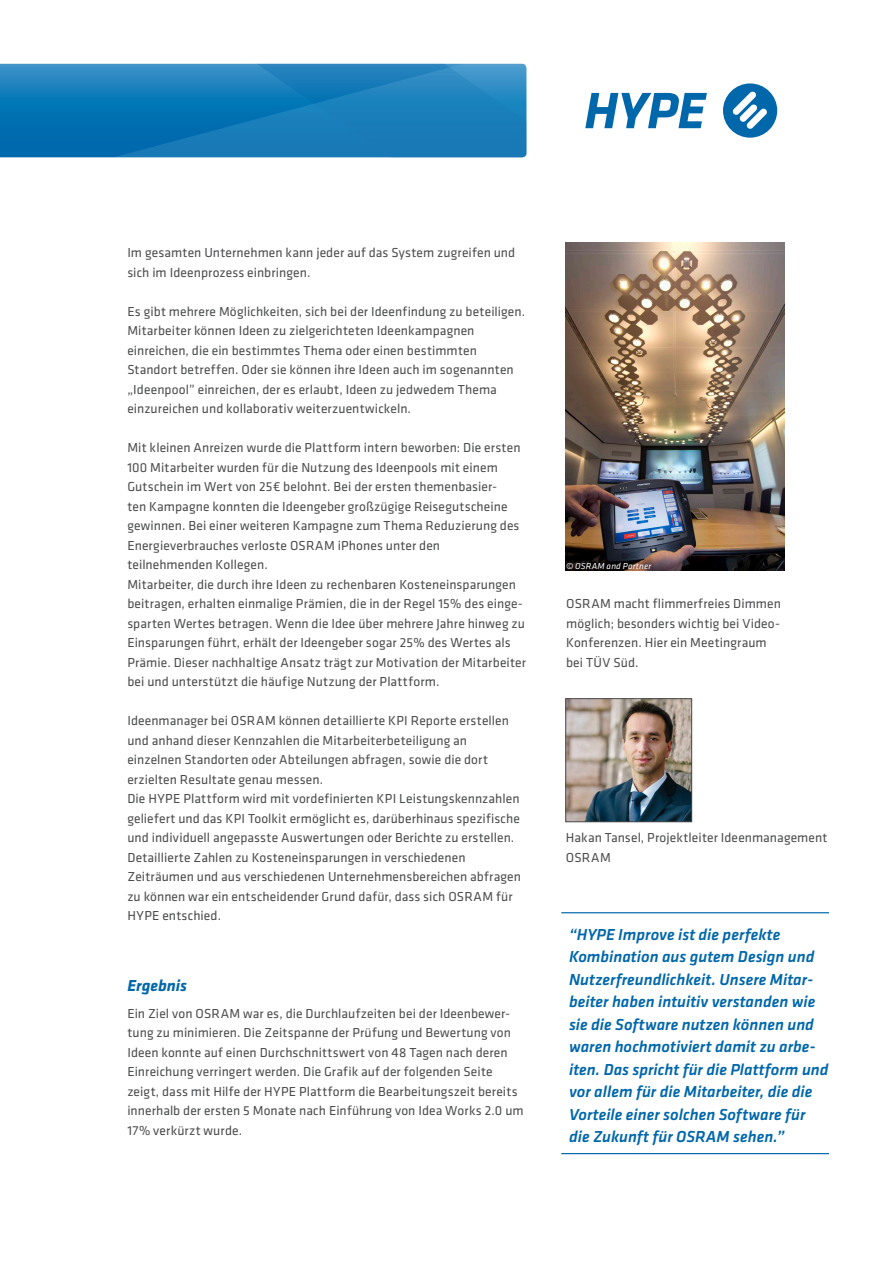
<style>
.page{position:relative;width:893px;height:1263px;background:#fff}
.page>*{position:absolute;margin:0;border:0;box-sizing:border-box;transform-origin:0 0}
.QUOTE{font:italic 500 16.5px/22.5px "Klavika";color:#0067aa}
.TXT{font:italic 700 16.5px "Klavika";color:#0067aa}
.TXT-2{font:13.5px/19.5px "Klavika";letter-spacing:.005em;color:#4b4c4d}
.TXT_Photo_descriptio{font:13.5px/19.5px "Klavika";letter-spacing:.005em;color:#4b4c4d}
.TXT-3{font:italic 9px "Klavika";letter-spacing:.015em;color:#fff}
</style>
<div class="page">
<svg style="left:0;top:64px;width:114px;height:93px;background:#0d76b6"></svg>
<svg style="left:585px;top:83px;width:192px;height:55px"></svg>
<svg style="left:114px;top:64px;width:412px;height:93px;background:#197dba"></svg>
<img style="left:566px;top:243px;width:218px;height:328px">
<img style="left:568px;top:700px;width:122px;height:120px">
<div style="left:566px;top:698px;width:126px;height:124px;border:1px solid #4b4c4d"></div>
<hr style="left:561px;top:912px;width:268px;height:1px;background:#0067aa">
<hr style="left:561px;top:1153px;width:268px;height:1px;background:#0067aa">
<p class="TXT-2" style="left:127px;top:242px;width:389px">Im gesamten Unternehmen kann jeder auf das System zugreifen und sich im Ideenprozess einbringen.</p>
<p class="TXT-2" style="left:127px;top:301px;width:399px">Es gibt mehrere Möglichkeiten, sich bei der Ideenfindung zu beteiligen.<br>Mitarbeiter können Ideen zu zielgerichteten Ideenkampagnen einreichen, die ein bestimmtes Thema oder einen bestimmten Standort betreffen. Oder sie können ihre Ideen auch im sogenannten „Ideenpool” einreichen, der es erlaubt, Ideen zu jedwedem Thema einzureichen und kollaborativ weiterzuentwickeln.</p>
<p class="TXT-2" style="left:127px;top:437px;width:395px">Mit kleinen Anreizen wurde die Plattform intern beworben: Die ersten 100 Mitarbeiter wurden für die Nutzung des Ideenpools mit einem Gutschein im Wert von 25€ belohnt. Bei der ersten themenbasier-<br>ten Kampagne konnten die Ideengeber großzügige Reisegutscheine gewinnen. Bei einer weiteren Kampagne zum Thema Reduzierung des Energieverbrauches verloste OSRAM iPhones unter den teilnehmenden Kollegen.</p>
<p class="TXT-2" style="left:127px;top:574px;width:400px">Mitarbeiter, die durch ihre Ideen zu rechenbaren Kosteneinsparungen beitragen, erhalten einmalige Prämien, die in der Regel 15% des einge&shy;sparten Wertes betragen. Wenn die Idee über mehrere Jahre hinweg zu Einsparungen führt, erhält der Ideengeber sogar 25% des Wertes als Prämie. Dieser nachhaltige Ansatz trägt zur Motivation der Mitarbeiter bei und unterstützt die häufige Nutzung der Plattform.</p>
<p class="TXT-2" style="left:127px;top:710px;width:383px">Ideenmanager bei OSRAM können detaillierte KPI Reporte erstellen und anhand dieser Kennzahlen die Mitarbeiterbeteiligung an einzelnen Standorten oder Abteilungen abfragen, sowie die dort erzielten Resultate genau messen.</p>
<p class="TXT-2" style="left:127px;top:788px;width:395px">Die HYPE Plattform wird mit vordefinierten KPI Leistungskennzahlen geliefert und das KPI Toolkit ermöglicht es, darüberhinaus spezifische und individuell angepasste Auswertungen oder Berichte zu erstellen.<br>Detaillierte Zahlen zu Kosteneinsparungen in verschiedenen Zeiträumen und aus verschiedenen Unternehmensbereichen abfragen zu können war ein entscheidender Grund dafür, dass sich OSRAM für HYPE entschied.</p>
<p class="TXT" style="left:127px;top:973px;width:61px">Ergebnis</p>
<p class="TXT-2" style="left:127px;top:1003px;width:398px">Ein Ziel von OSRAM war es, die Durchlaufzeiten bei der Ideenbewer&shy;tung zu minimieren. Die Zeitspanne der Prüfung und Bewertung von Ideen konnte auf einen Durchschnittswert von 48 Tagen nach deren Einreichung verringert werden. Die Grafik auf der folgenden Seite zeigt, dass mit Hilfe der HYPE Plattform die Bearbeitungszeit bereits innerhalb der ersten 5 Monate nach Einführung von Idea Works 2.0 um 17% verkürzt wurde.</p>
<p class="TXT-3" style="left:566px;top:560px;width:87px">© OSRAM and Partner</p>
<p class="TXT_Photo_descriptio" style="left:566px;top:593px;width:216px">OSRAM macht flimmerfreies Dimmen möglich; besonders wichtig bei Video-<br>Konferenzen. Hier ein Meetingraum bei TÜV Süd.</p>
<p class="TXT_Photo_descriptio" style="left:566px;top:827px;width:263px">Hakan Tansel, Projektleiter Ideenmanagement</p>
<p class="TXT_Photo_descriptio" style="left:566px;top:847px;width:46px">OSRAM</p>
<p class="QUOTE" style="left:569px;top:923px;width:261px">“HYPE Improve ist die perfekte Kombination aus gutem Design und Nutzerfreundlichkeit. Unsere Mitar&shy;beiter haben intuitiv verstanden wie sie die Software nutzen können und waren hochmotiviert damit zu arbe&shy;iten. Das spricht für die Plattform und vor allem für die Mitarbeiter, die die Vorteile einer solchen Software für die Zukunft für OSRAM sehen.”</p>
</div>
